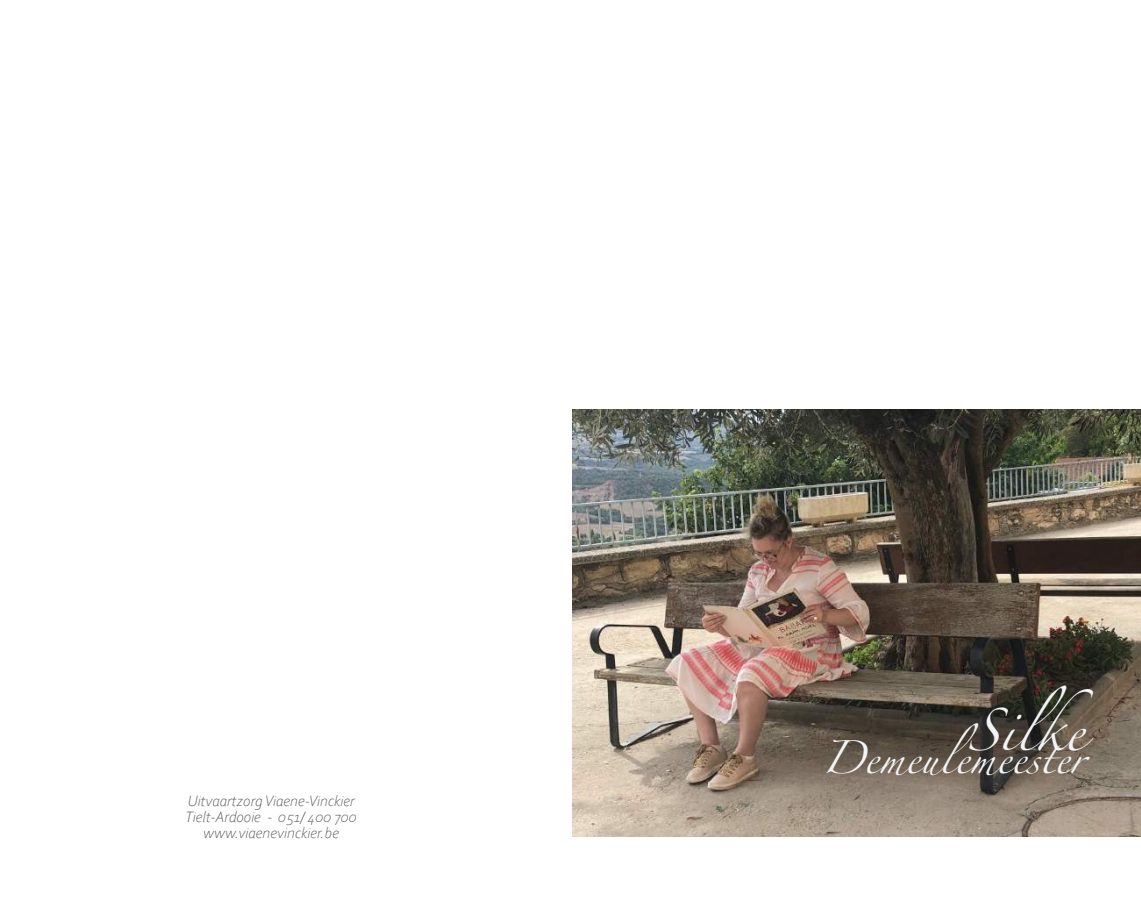
<style>
.page{position:relative;width:1141px;height:918px;background:#fff}
.page>*{position:absolute;margin:0;border:0;box-sizing:border-box;transform-origin:0 0}
.t1{font:38.5px "Zapfino";color:#f2f3f4}
.t2{font:29.75px "Zapfino";color:#f2f3f4}
.t3{font:italic 300 15.75px/15.8px "Corbel";color:#57585a;text-align:center}
</style>
<div class="page">
<img style="left:572px;top:410px;width:569px;height:426px">
<p class="t3" style="left:186px;top:792px;width:173px">Uitvaartzorg Viaene-Vinckier<br>Tielt-Ardooie - 051/ 400 700 www.viaenevinckier.be</p>
<h1 class="t1" style="left:967px;top:714px;width:127px">S i lke</h1>
<h2 class="t2" style="left:822px;top:745px;width:264px">Demeulemeester</h2>
</div>
